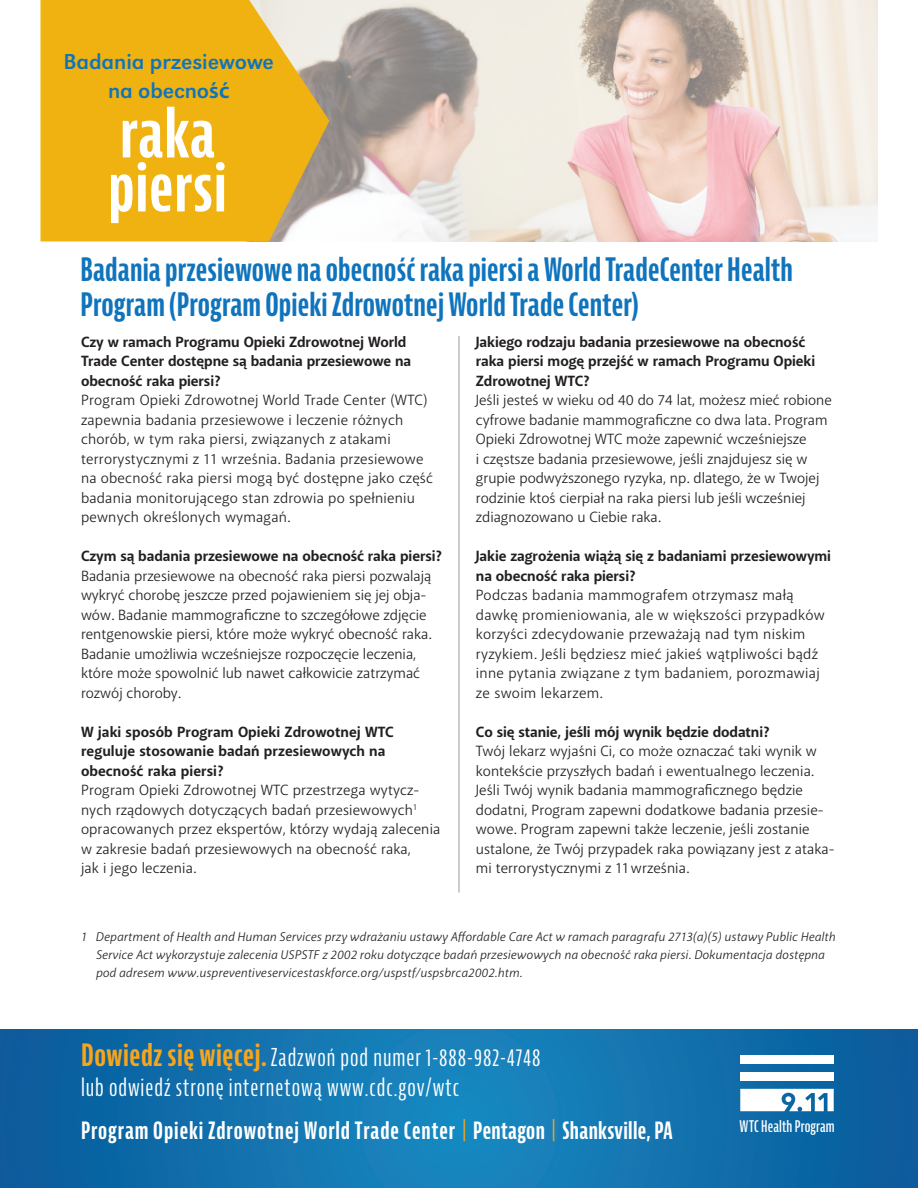
<style>
.page{position:relative;width:918px;height:1188px;background:#fff}
.page>*{position:absolute;margin:0;border:0;box-sizing:border-box;transform-origin:0 0}
.t1{font:700 extra-condensed 66px/54px "Bernina Sans";letter-spacing:.015em;color:#fff}
.Flyer_blue_header{font:700 extra-condensed 31.5px/34.5px "Bernina Sans";letter-spacing:.005em;color:#1074bc}
.t2{font:extra-condensed 24px/30px "Bernina Sans";letter-spacing:.04em;color:#fff}
.t3{font:700 extra-condensed 23.25px "Bernina Sans";letter-spacing:.04em;color:#fff}
.Flyer_body{font:22.5px/28.5px "URW Grotesk T";letter-spacing:-.005em;color:#1074bc;text-align:center}
.t4{font:600 extra-condensed 15.6px "Bernina Sans";letter-spacing:.01em;color:#fff}
.Flyer_body-2{font:15px/19.5px "Akagi";letter-spacing:.005em;color:#231f20}
.Flyer_body-3{font:700 15px/19.5px "Akagi";letter-spacing:-.005em;color:#231f20}
.Flyer_footnote{font:italic 12.75px/18px "Akagi";letter-spacing:.015em;color:#231f20}
.s1{font-family:"Akagi";font-weight:700}
.s2{font-weight:700;font-size:30px;color:#f9a51b}
.s3{font-weight:400;color:#f9a51b}
</style>
<div class="page">
<img style="left:329px;top:0;width:549px;height:242px">
<svg style="left:40px;top:0;width:289px;height:242px;background:#ecb729"></svg>
<hr style="left:459px;top:336px;width:1px;height:556px;background:#bcbdc0">
<svg style="left:0;top:1029px;width:918px;height:159px;background:#1170ac"></svg>
<div style="left:740px;top:1072px;width:94px;height:9px;background:#fff"></div>
<div style="left:740px;top:1055px;width:94px;height:9px;background:#fff"></div>
<svg style="left:740px;top:1089px;width:94px;height:22px"></svg>
<p class="Flyer_body" style="left:63px;top:47px;width:212px">Badania przesiewowe na obecno<span class="s1">ść</span></p>
<p class="t1" style="left:108px;top:108px;width:120px">raka piersi</p>
<p class="Flyer_blue_header" style="left:81px;top:253px;width:714px">Badania przesiewowe na obecność raka piersi a World TradeCenter Health<br>Program (Program Opieki Zdrowotnej World Trade Center)</p>
<p class="Flyer_body-3" style="left:81px;top:332px;width:332px">Czy w ramach Programu Opieki Zdrowotnej World<br>Trade Center dostępne są badania przesiewowe na obecność raka piersi?</p>
<p class="Flyer_body-2" style="left:81px;top:390px;width:354px">Program Opieki Zdrowotnej World Trade Center (WTC) zapewnia badania przesiewowe i leczenie różnych chorób, w tym raka piersi, związanych z atakami terrorystycznymi z 11 września. Badania przesiewowe na obecność raka piersi mogą być dostępne jako część badania monitorującego stan zdrowia po spełnieniu pewnych określonych wymagań.</p>
<p class="Flyer_body-3" style="left:81px;top:547px;width:363px">Czym są badania przesiewowe na obecność raka piersi?</p>
<p class="Flyer_body-2" style="left:81px;top:566px;width:352px">Badania przesiewowe na obecność raka piersi pozwalają wykryć chorobę jeszcze przed pojawieniem się jej obja&shy;wów. Badanie mammograficzne to szczegółowe zdjęcie rentgenowskie piersi, które może wykryć obecność raka.<br>Badanie umożliwia wcześniejsze rozpoczęcie leczenia, które może spowolnić lub nawet całkowicie zatrzymać rozwój choroby.</p>
<p class="Flyer_body-3" style="left:81px;top:722px;width:314px">W jaki sposób Program Opieki Zdrowotnej WTC reguluje stosowanie badań przesiewowych na obecność raka piersi?</p>
<p class="Flyer_body-2" style="left:81px;top:780px;width:361px">Program Opieki Zdrowotnej WTC przestrzega wytycz&shy;nych rządowych dotyczących badań przesiewowych<sup>1 </sup>opracowanych przez ekspertów, którzy wydają zalecenia w zakresie badań przesiewowych na obecność raka,<br>jak i jego leczenia.</p>
<p class="Flyer_body-3" style="left:476px;top:332px;width:341px">Jakiego rodzaju badania przesiewowe na obecność raka piersi mogę przejść w ramach Programu Opieki<br>Zdrowotnej WTC?</p>
<p class="Flyer_body-2" style="left:476px;top:390px;width:357px">Jeśli jesteś w wieku od 40 do 74 lat, możesz mieć robione cyfrowe badanie mammograficzne co dwa lata. Program Opieki Zdrowotnej WTC może zapewnić wcześniejsze<br>i częstsze badania przesiewowe, jeśli znajdujesz się w grupie podwyższonego ryzyka, np. dlatego, że w Twojej rodzinie ktoś cierpiał na raka piersi lub jeśli wcześniej zdiagnozowano u Ciebie raka.</p>
<p class="Flyer_body-3" style="left:476px;top:547px;width:357px">Jakie zagrożenia wiążą się z badaniami przesiewowymi na obecność raka piersi?</p>
<p class="Flyer_body-2" style="left:476px;top:585px;width:350px">Podczas badania mammografem otrzymasz małą dawkę promieniowania, ale w większości przypadków korzyści zdecydowanie przeważają nad tym niskim ryzykiem. Jeśli będziesz mieć jakieś wątpliwości bądź inne pytania związane z tym badaniem, porozmawiaj ze swoim lekarzem.</p>
<p class="Flyer_body-3" style="left:476px;top:722px;width:295px">Co się stanie, jeśli mój wynik będzie dodatni?</p>
<p class="Flyer_body-2" style="left:476px;top:741px;width:360px">Twój lekarz wyjaśni Ci, co może oznaczać taki wynik w kontekście przyszłych badań i ewentualnego leczenia.<br>Jeśli Twój wynik badania mammograficznego będzie dodatni, Program zapewni dodatkowe badania przesie&shy;wowe. Program zapewni także leczenie, jeśli zostanie ustalone, że Twój przypadek raka powiązany jest z ataka&shy;mi terrorystycznymi z 11 września.</p>
<p class="Flyer_footnote" style="left:96px;top:928px;width:741px;text-indent:-15px">1 Department of Health and Human Services przy wdrażaniu ustawy Affordable Care Act w ramach paragrafu 2713(a)(5) ustawy Public Health<br>Service Act wykorzystuje zalecenia USPSTF z 2002 roku dotyczące badań przesiewowych na obecność raka piersi. Dokumentacja dostępna pod adresem www.uspreventiveservicestaskforce.org/uspstf/uspsbrca2002.htm.</p>
<p class="t2" style="left:81px;top:1043px;width:461px"><span class="s2">Dowiedz się więcej.</span> Zadzwoń pod numer 1-888-982-4748 lub odwiedź stronę internetową www.cdc.gov/wtc</p>
<p class="t3" style="left:81px;top:1118px;width:593px">Program Opieki Zdrowotnej World Trade Center <span class="s3">|</span> Pentagon <span class="s3">|</span> Shanksville, PA</p>
<p class="t4" style="left:740px;top:1117px;width:97px">WTC Health Program</p>
</div>
